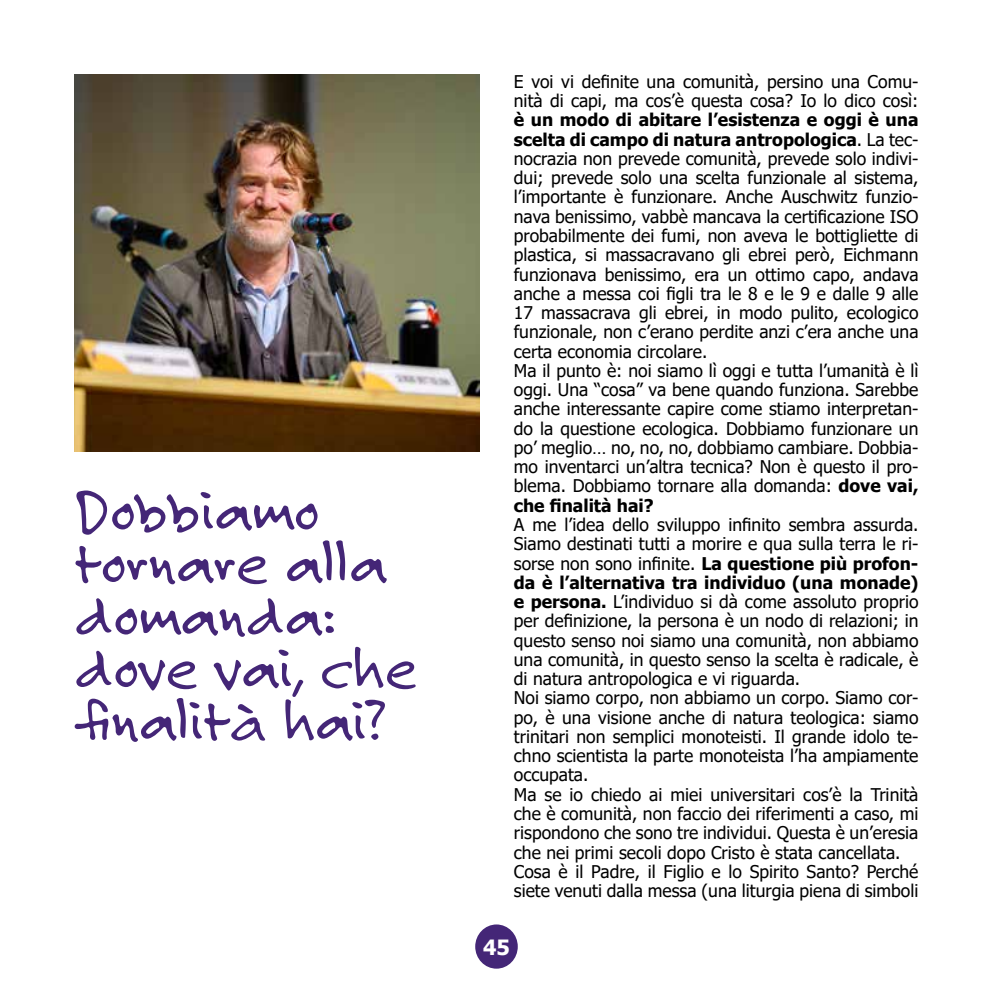
<style>
.page{position:relative;width:993px;height:993px;background:#fff}
.page>*{position:absolute;margin:0;border:0;box-sizing:border-box;transform-origin:0 0}
.t1{font:63px/52.5px "Felt Tip Roman";color:#442677}
.t2{font:700 21px "Tahoma";color:#fff}
.t3{font:17.5px/19.2px "Tahoma";color:#000}
.s1{font-weight:700}
</style>
<div class="page">
<div style="left:475px;top:924px;width:42px;height:44px;background:#442677;border-radius:50%"></div>
<img style="left:74px;top:74px;width:405px;height:377px">
<h1 class="t1" style="left:74px;top:483px;width:344px">Dobbiamo tornare alla domanda: dove vai, che finalità hai?</h1>
<p class="t3" style="left:513px;top:73px;width:406px">E voi vi definite una comunità, persino una Comu&shy;nità di capi, ma cos’è questa cosa? Io lo dico così:</p>
<p class="t3" style="left:513px;top:111px;width:406px"><span class="s1">è un modo di abitare l’esistenza e oggi è una scelta di campo di natura antropologica</span>. La tec&shy;nocrazia non prevede comunità, prevede solo indivi&shy;dui; prevede solo una scelta funzionale al sistema, l’importante è funzionare. Anche Auschwitz funzio&shy;nava benissimo, vabbè mancava la certificazione ISO probabilmente dei fumi, non aveva le bottigliette di plastica, si massacravano gli ebrei però, Eichmann funzionava benissimo, era un ottimo capo, andava anche a messa coi figli tra le 8 e le 9 e dalle 9 alle 17 massacrava gli ebrei, in modo pulito, ecologico funzionale, non c’erano perdite anzi c’era anche una certa economia circolare.<br>Ma il punto è: noi siamo lì oggi e tutta l’umanità è lì oggi. Una “cosa” va bene quando funziona. Sarebbe anche interessante capire come stiamo interpretan&shy;do la questione ecologica. Dobbiamo funzionare un po’ meglio… no, no, no, dobbiamo cambiare. Dobbia&shy;mo inventarci un’altra tecnica? Non è questo il pro&shy;blema. Dobbiamo tornare alla domanda: <span class="s1">dove vai, che finalità hai?</span></p>
<p class="t3" style="left:513px;top:516px;width:406px">A me l’idea dello sviluppo infinito sembra assurda.<br>Siamo destinati tutti a morire e qua sulla terra le ri&shy;sorse non sono infinite. <span class="s1">La questione più profon&shy;da è l’alternativa tra individuo (una monade) e persona.</span> L’individuo si dà come assoluto proprio per definizione, la persona è un nodo di relazioni; in questo senso noi siamo una comunità, non abbiamo una comunità, in questo senso la scelta è radicale, è di natura antropologica e vi riguarda.<br>Noi siamo corpo, non abbiamo un corpo. Siamo cor&shy;po, è una visione anche di natura teologica: siamo trinitari non semplici monoteisti. Il grande idolo te&shy;chno scientista la parte monoteista l’ha ampiamente occupata.<br>Ma se io chiedo ai miei universitari cos’è la Trinità che è comunità, non faccio dei riferimenti a caso, mi rispondono che sono tre individui. Questa è un’eresia che nei primi secoli dopo Cristo è stata cancellata.<br>Cosa è il Padre, il Figlio e lo Spirito Santo? Perché siete venuti dalla messa (una liturgia piena di simboli</p>
<p class="t2" style="left:483px;top:932px;width:28px">45</p>
</div>
